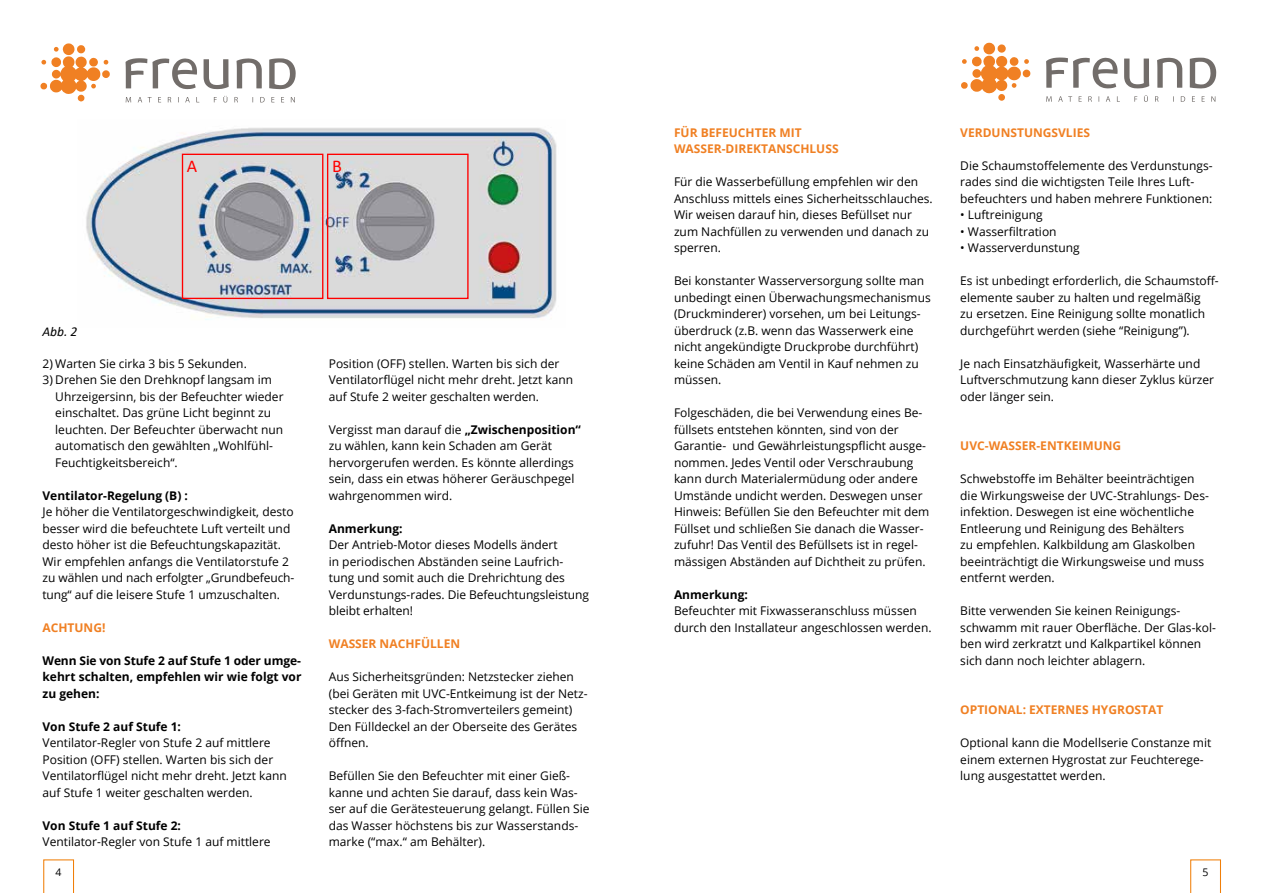
<style>
.page{position:relative;width:1263px;height:893px;background:#fff}
.page>*{position:absolute;margin:0;border:0;box-sizing:border-box;transform-origin:0 0}
.t1{font:18px "Calibri";color:#f00}
.t2{font:italic 13.5px "Calibri";color:#000}
.t3{font:12px/16.5px "Open Sans";color:#000}
.t4{font:700 12px/16.5px "Open Sans";color:#000;text-align:justify}
.t5{font:700 12px "Open Sans";color:#f08023}
.t6{font:10.5px "Open Sans";color:#000}
.s1{font-weight:700}
</style>
<div class="page">
<img style="left:86px;top:128px;width:471px;height:192px">
<div style="left:182px;top:154px;width:141px;height:145px;border:1px solid #f00"></div>
<div style="left:327px;top:154px;width:142px;height:145px;border:1px solid #f00"></div>
<svg style="left:961px;top:43px;width:69px;height:58px"></svg>
<svg style="left:1046px;top:58px;width:170px;height:44px"></svg>
<svg style="left:40px;top:43px;width:70px;height:58px"></svg>
<svg style="left:125px;top:58px;width:171px;height:45px"></svg>
<svg style="left:43px;top:859px;width:31px;height:34px"></svg>
<svg style="left:1190px;top:859px;width:31px;height:34px"></svg>
<p class="t2" style="left:42px;top:322px;width:36px">Abb. 2</p>
<h1 class="t1" style="left:187px;top:153px;width:12px">A</h1>
<h1 class="t1" style="left:332px;top:153px;width:11px">B</h1>
<p class="t3" style="left:43px;top:355px;width:206px">2) Warten Sie cirka 3 bis 5 Sekunden.</p>
<p class="t3" style="left:55px;top:371px;width:230px;text-indent:-13px">3) Drehen Sie den Drehknopf langsam im Uhrzeigersinn, bis der Befeuchter wieder einschaltet. Das grüne Licht beginnt zu leuchten. Der Befeuchter überwacht nun automatisch den gewählten „Wohlfühl-Feuchtigkeitsbereich“.</p>
<p class="t4" style="left:43px;top:487px;width:147px">Ventilator-Regelung (B) :</p>
<p class="t3" style="left:43px;top:503px;width:253px">Je höher die Ventilatorgeschwindigkeit, desto besser wird die befeuchtete Luft verteilt und desto höher ist die Befeuchtungskapazität.<br>Wir empfehlen anfangs die Ventilatorstufe 2 zu wählen und nach erfolgter „Grundbefeuch&shy;tung“ auf die leisere Stufe 1 umzuschalten.</p>
<p class="t5" style="left:43px;top:619px;width:35px">ACHTUNG</p>
<p class="t5" style="left:102px;top:619px;width:5px">!</p>
<p class="t4" style="left:43px;top:652px;width:260px">Wenn Sie von Stufe 2 auf Stufe 1 oder umge&shy;kehrt schalten, empfehlen wir wie folgt vor zu gehen:</p>
<p class="t4" style="left:43px;top:718px;width:140px">Von Stufe 2 auf Stufe 1:</p>
<p class="t3" style="left:43px;top:734px;width:246px">Ventilator-Regler von Stufe 2 auf mittlere Position (OFF) stellen. Warten bis sich der Ventilatorflügel nicht mehr dreht. Jetzt kann auf Stufe 1 weiter geschalten werden.</p>
<p class="t4" style="left:43px;top:817px;width:140px">Von Stufe 1 auf Stufe 2:</p>
<p class="t3" style="left:43px;top:833px;width:230px">Ventilator-Regler von Stufe 1 auf mittlere</p>
<p class="t3" style="left:329px;top:355px;width:246px">Position (OFF) stellen. Warten bis sich der<br>Ventilatorflügel nicht mehr dreht. Jetzt kann auf Stufe 2 weiter geschalten werden.</p>
<p class="t3" style="left:329px;top:421px;width:254px">Vergisst man darauf die <span class="s1">„Zwischenposition“ </span>zu wählen, kann kein Schaden am Gerät hervorgerufen werden. Es könnte allerdings sein, dass ein etwas höherer Geräuschpegel wahrgenommen wird.</p>
<p class="t4" style="left:329px;top:520px;width:75px">Anmerkung:</p>
<p class="t3" style="left:329px;top:536px;width:262px">Der Antrieb-Motor dieses Modells ändert<br>in periodischen Abständen seine Laufrich&shy;tung und somit auch die Drehrichtung des Verdunstungs-rades. Die Befeuchtungsleistung bleibt erhalten!</p>
<p class="t5" style="left:329px;top:635px;width:133px">Wasser nach fü llen</p>
<p class="t3" style="left:329px;top:668px;width:260px">Aus Sicherheitsgründen: Netzstecker ziehen (bei Geräten mit UVC-Entkeimung ist der Netz&shy;stecker des 3-fach-Stromverteilers gemeint)<br>Den Fülldeckel an der Oberseite des Gerätes öffnen.</p>
<p class="t3" style="left:329px;top:767px;width:262px">Befüllen Sie den Befeuchter mit einer Gieß&shy;kanne und achten Sie darauf, dass kein Was&shy;ser auf die Gerätesteuerung gelangt. Füllen Sie das Wasser höchstens bis zur Wasserstands&shy;marke (“max.“ am Behälter).</p>
<p class="t5" style="left:674px;top:124px;width:43px">FÜR BEFEUC</p>
<p class="t5" style="left:745px;top:124px;width:18px">HTER</p>
<p class="t5" style="left:779px;top:124px;width:18px">MIT</p>
<p class="t5" style="left:674px;top:140px;width:28px">WASSER</p>
<p class="t5" style="left:722px;top:140px;width:21px">-DIREKT</p>
<p class="t5" style="left:768px;top:140px;width:17px">ANSC</p>
<p class="t5" style="left:800px;top:140px;width:18px">HLUSS</p>
<p class="t3" style="left:674px;top:173px;width:260px">Für die Wasserbefüllung empfehlen wir den Anschluss mittels eines Sicherheitsschlauches.<br>Wir weisen darauf hin, dieses Befüllset nur zum Nachfüllen zu verwenden und danach zu sperren.</p>
<p class="t3" style="left:674px;top:272px;width:258px">Bei konstanter Wasserversorgung sollte man unbedingt einen Überwachungsmechanismus (Druckminderer) vorsehen, um bei Leitungs&shy;überdruck (z.B. wenn das Wasserwerk eine nicht angekündigte Druckprobe durchführt) keine Schäden am Ventil in Kauf nehmen zu müssen.</p>
<p class="t3" style="left:674px;top:404px;width:257px">Folgeschäden, die bei Verwendung eines Be&shy;füllsets entstehen könnten, sind von der Garantie- und Gewährleistungspflicht ausge&shy;nommen. Jedes Ventil oder Verschraubung kann durch Materialermüdung oder andere Umstände undicht werden. Deswegen unser Hinweis: Befüllen Sie den Befeuchter mit dem Füllset und schließen Sie danach die Wasser&shy;zufuhr! Das Ventil des Befüllsets ist in regel&shy;mässigen Abständen auf Dichtheit zu prüfen.</p>
<p class="t4" style="left:674px;top:586px;width:75px">Anmerkung:</p>
<p class="t3" style="left:674px;top:602px;width:259px">Befeuchter mit Fixwasseranschluss müssen durch den Installateur angeschlossen werden.</p>
<p class="t5" style="left:960px;top:124px;width:131px">Verdunstungsvlies</p>
<p class="t3" style="left:960px;top:157px;width:254px">Die Schaumstoffelemente des Verdunstungs&shy;rades sind die wichtigsten Teile Ihres Luft&shy;befeuchters und haben mehrere Funktionen:</p>
<p class="t3" style="left:960px;top:206px;width:84px">• Luftreinigung</p>
<p class="t3" style="left:960px;top:223px;width:98px">• Wasserfiltration</p>
<p class="t3" style="left:960px;top:239px;width:121px">• Wasserverdunstung</p>
<p class="t3" style="left:960px;top:272px;width:260px">Es ist unbedingt erforderlich, die Schaumstoff&shy;elemente sauber zu halten und regelmäßig<br>zu ersetzen. Eine Reinigung sollte monatlich durchgeführt werden (siehe “Reinigung”).</p>
<p class="t3" style="left:960px;top:355px;width:255px">Je nach Einsatzhäufigkeit, Wasserhärte und<br>Luftverschmutzung kann dieser Zyklus kürzer oder länger sein.</p>
<p class="t5" style="left:960px;top:437px;width:162px">UVC-Wasser-Entkeim ung</p>
<p class="t3" style="left:960px;top:470px;width:250px">Schwebstoffe im Behälter beeinträchtigen die Wirkungsweise der UVC-Strahlungs- Des&shy;infektion. Deswegen ist eine wöchentliche Entleerung und Reinigung des Behälters<br>zu empfehlen. Kalkbildung am Glaskolben beeinträchtigt die Wirkungsweise und muss entfernt werden.</p>
<p class="t3" style="left:960px;top:602px;width:257px">Bitte verwenden Sie keinen Reinigungs&shy;schwamm mit rauer Oberfläche. Der Glas-kol&shy;ben wird zerkratzt und Kalkpartikel können sich dann noch leichter ablagern.</p>
<p class="t5" style="left:960px;top:701px;width:205px">Optional: Externes Hygrostat</p>
<p class="t3" style="left:960px;top:734px;width:253px">Optional kann die Modellserie Constanze mit einem externen Hygrostat zur Feuchterege&shy;lung ausgestattet werden.</p>
<p class="t6" style="left:55px;top:865px;width:8px">4</p>
<p class="t6" style="left:1202px;top:865px;width:8px">5</p>
</div>
